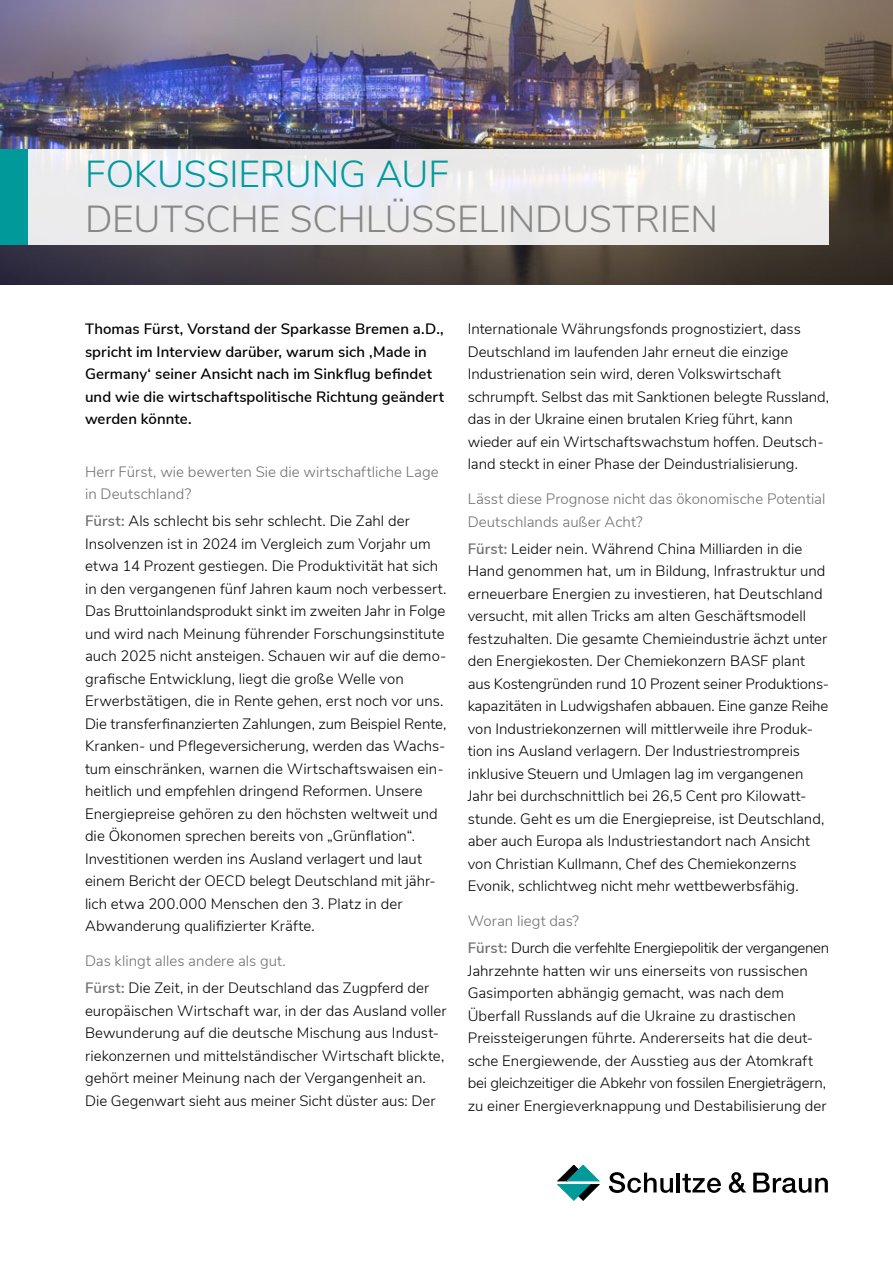
<style>
.page{position:relative;width:893px;height:1263px;background:#fff}
.page>*{position:absolute;margin:0;border:0;box-sizing:border-box;transform-origin:0 0}
.t1{font:300 37.5px "Nunito Sans";color:#878786}
.t2{font:300 37.5px "Nunito Sans";color:#009a9b}
.t3{font:300 15px/22.5px "Nunito Sans";color:#000}
.t4{font:600 15px/22.5px "Nunito Sans";letter-spacing:.005em;color:#000}
.t5{font:300 15px/22.5px "Nunito Sans";color:#6f6f6e}
.t6{font:300 15px/26.7px "Nunito Sans";letter-spacing:-.02em;color:#000}
.s1{font-weight:600;color:#6f6f6e}
.s2{color:#6f6f6e}
</style>
<div class="page">
<img style="left:0;top:0;width:893px;height:285px">
<div style="left:7px;top:149px;width:822px;height:95px;background:linear-gradient(to right,#ebebf0,#efeeeb)"></div>
<div style="left:0;top:149px;width:28px;height:95px;background:#009a9b"></div>
<svg style="left:609px;top:1172px;width:64px;height:21px"></svg>
<hr style="left:677px;top:1172px;width:3px;height:20px;background:#000">
<svg style="left:682px;top:1174px;width:39px;height:19px"></svg>
<svg style="left:729px;top:1172px;width:17px;height:21px"></svg>
<svg style="left:753px;top:1172px;width:75px;height:21px"></svg>
<svg style="left:558px;top:1165px;width:41px;height:35px"></svg>
<h1 class="t2" style="left:85px;top:147px;width:44px">Fokussieru</h1>
<h1 class="t2" style="left:312px;top:147px;width:89px">ng auf</h1>
<h1 class="t1" style="left:85px;top:192px;width:24px">deu</h1>
<h1 class="t1" style="left:161px;top:192px;width:226px">tsche Schlüsseli</h1>
<h1 class="t1" style="left:508px;top:192px;width:53px">ndus</h1>
<h1 class="t1" style="left:612px;top:192px;width:107px">trien</h1>
<p class="t4" style="left:85px;top:317px;width:361px">Thomas Fürst, Vorstand der Sparkasse Bremen a.D., spricht im Interview darüber, warum sich ‚Made in Germany‘ seiner Ansicht nach im Sinkflug befindet und wie die wirtschaftspolitische Richtung geändert werden könnte.</p>
<p class="t5" style="left:85px;top:459px;width:355px">Herr Fürst, wie bewerten Sie die wirtschaftliche Lage in Deutschland?</p>
<p class="t3" style="left:85px;top:509px;width:363px"><span class="s1">Fürst:</span> Als schlecht bis sehr schlecht. Die Zahl der Insolvenzen ist in 2024 im Vergleich zum Vorjahr um etwa 14 Prozent gestiegen. Die Produktivität hat sich in den vergangenen fünf Jahren kaum noch verbessert.<br>Das Bruttoinlandsprodukt sinkt im zweiten Jahr in Folge und wird nach Meinung führender Forschungsinstitute auch 2025 nicht ansteigen. Schauen wir auf die demo&shy;grafische Entwicklung, liegt die große Welle von Erwerbstätigen, die in Rente gehen, erst noch vor uns.<br>Die transferfinanzierten Zahlungen, zum Beispiel Rente, Kranken- und Pflegeversicherung, werden das Wachs&shy;tum einschränken, warnen die Wirtschaftswaisen ein&shy;heitlich und empfehlen dringend Reformen. Unsere Energiepreise gehören zu den höchsten weltweit und die Ökonomen sprechen bereits von „Grünflation“.<br>Investitionen werden ins Ausland verlagert und laut einem Bericht der OECD belegt Deutschland mit jähr&shy;lich etwa 200.000 Menschen den 3. Platz in der Abwanderung qualifizierter Kräfte.</p>
<p class="t3" style="left:85px;top:947px;width:346px;line-height:26.7px"><span class="s2">Das klingt alles andere als gut.<br></span><span class="s1">Fürst:</span> Die Zeit, in der Deutschland das Zugpferd der</p>
<p class="t3" style="left:85px;top:998px;width:363px">europäischen Wirtschaft war, in der das Ausland voller Bewunderung auf die deutsche Mischung aus Indust&shy;riekonzernen und mittelständischer Wirtschaft blickte, gehört meiner Meinung nach der Vergangenheit an.<br>Die Gegenwart sieht aus meiner Sicht düster aus: Der</p>
<p class="t3" style="left:468px;top:317px;width:363px">Internationale Währungsfonds prognostiziert, dass Deutschland im laufenden Jahr erneut die einzige Industrienation sein wird, deren Volkswirtschaft schrumpft. Selbst das mit Sanktionen belegte Russland, das in der Ukraine einen brutalen Krieg führt, kann wieder auf ein Wirtschaftswachstum hoffen. Deutsch&shy;land steckt in einer Phase der Deindustrialisierung.</p>
<p class="t5" style="left:468px;top:487px;width:359px">Lässt diese Prognose nicht das ökonomische Potential<br>Deutschlands außer Acht?</p>
<p class="t3" style="left:468px;top:536px;width:363px"><span class="s1">Fürst:</span> Leider nein. Während China Milliarden in die Hand genommen hat, um in Bildung, Infrastruktur und erneuerbare Energien zu investieren, hat Deutschland versucht, mit allen Tricks am alten Geschäftsmodell festzuhalten. Die gesamte Chemieindustrie ächzt unter den Energiekosten. Der Chemiekonzern BASF plant aus Kostengründen rund 10 Prozent seiner Produktions&shy;kapazitäten in Ludwigshafen abbauen. Eine ganze Reihe von Industriekonzernen will mittlerweile ihre Produk&shy;tion ins Ausland verlagern. Der Industriestrompreis inklusive Steuern und Umlagen lag im vergangenen Jahr bei durchschnittlich bei 26,5 Cent pro Kilowatt&shy;stunde. Geht es um die Energiepreise, ist Deutschland, aber auch Europa als Industriestandort nach Ansicht von Christian Kullmann, Chef des Chemiekonzerns Evonik, schlichtweg nicht mehr wettbewerbsfähig.</p>
<p class="t6" style="left:468px;top:907px;width:363px"><span class="s2">Woran liegt das?<br></span><span class="s1">Fürst:</span> Durch die verfehlte Energiepolitik der vergangenen</p>
<p class="t3" style="left:468px;top:958px;width:360px">Jahrzehnte hatten wir uns einerseits von russischen Gasimporten abhängig gemacht, was nach dem Überfall Russlands auf die Ukraine zu drastischen Preissteigerungen führte. Andererseits hat die deut&shy;sche Energiewende, der Ausstieg aus der Atomkraft bei gleichzeitiger die Abkehr von fossilen Energieträgern, zu einer Energieverknappung und Destabilisierung der</p>
</div>
